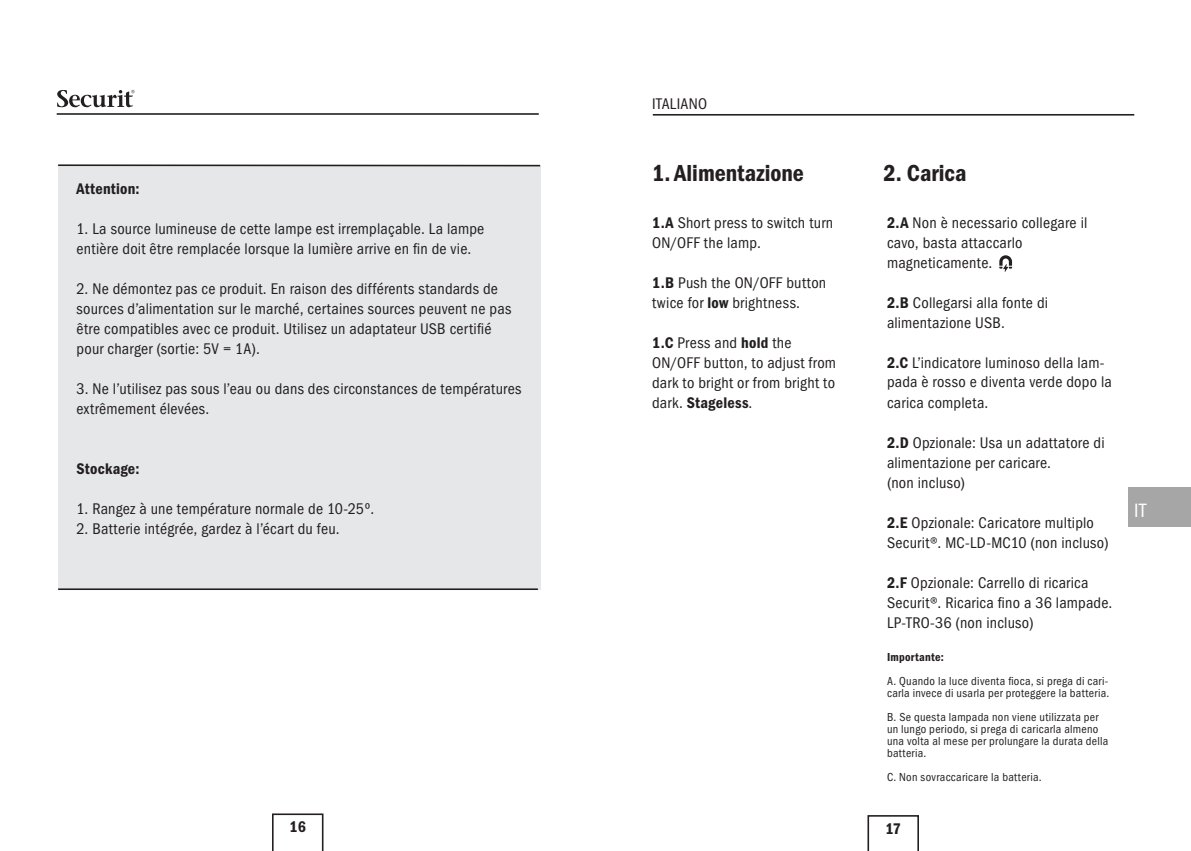
<style>
.page{position:relative;width:1191px;height:851px;background:#fff}
.page>*{position:absolute;margin:0;border:0;box-sizing:border-box;transform-origin:0 0}
.t1{font:24px "ITC Franklin Gothic Std Dm Cd";color:#231f20}
.t2{font:condensed 20px "ITC Franklin Gothic Std";color:#fff}
.t3{font:condensed 16px/20px "ITC Franklin Gothic Std";letter-spacing:.015em;color:#231f20}
.t4{font:16px "ITC Franklin Gothic Std Dm Cd";letter-spacing:.015em;color:#231f20}
.t5{font:condensed 12px/12px "ITC Franklin Gothic Std";letter-spacing:.025em;color:#231f20}
.t6{font:12px "ITC Franklin Gothic Std Dm Cd";letter-spacing:.025em;color:#231f20}
.s1{font-family:"ITC Franklin Gothic Std Dm Cd";font-stretch:normal}
.s2{font-family:"ITC Franklin Gothic Std";font-stretch:condensed}
</style>
<div class="page">
<div style="left:58px;top:166px;width:482px;height:424px;background:#e6e7e9"></div>
<hr style="left:653px;top:114px;width:481px;height:2px;background:#231f20">
<svg style="left:867px;top:815px;width:52px;height:35px"></svg>
<hr style="left:57px;top:113px;width:482px;height:2px;background:#231f20">
<svg style="left:57px;top:90px;width:78px;height:17px"></svg>
<svg style="left:272px;top:813px;width:51px;height:37px"></svg>
<hr style="left:58px;top:588px;width:480px;height:2px;background:#231f20">
<hr style="left:58px;top:164px;width:482px;height:2px;background:#231f20">
<div style="left:1128px;top:487px;width:63px;height:40px;background:#a7a6a6"></div>
<svg style="left:999px;top:255px;width:13px;height:17px"></svg>
<p class="t3" style="left:652px;top:94px;width:56px">ITALIANO</p>
<p class="t4" style="left:77px;top:180px;width:65px">Attention:</p>
<p class="t3" style="left:77px;top:219px;width:409px">1. La source lumineuse de cette lampe est irremplaçable. La lampe entière doit être remplacée lorsque la lumière arrive en fin de vie.</p>
<p class="t3" style="left:77px;top:279px;width:436px">2. Ne démontez pas ce produit. En raison des différents standards de sources d’alimentation sur le marché, certaines sources peuvent ne pas être compatibles avec ce produit. Utilisez un adaptateur USB certifié pour charger (sortie: 5V = 1A).</p>
<p class="t3" style="left:77px;top:379px;width:446px">3. Ne l’utilisez pas sous l’eau ou dans des circonstances de températures extrêmement élevées.</p>
<p class="t4" style="left:77px;top:460px;width:64px">Stockage:</p>
<p class="t3" style="left:77px;top:499px;width:299px">1. Rangez à une température normale de 10-25º.</p>
<p class="t3" style="left:77px;top:519px;width:264px">2. Batterie intégrée, gardez à l’écart du feu.</p>
<h1 class="t1" style="left:652px;top:159px;width:153px">1. Alimentazione</h1>
<h1 class="t1" style="left:883px;top:159px;width:84px">2. Carica</h1>
<p class="t3" style="left:652px;top:212px;width:183px"><span class="s1">1.A</span> Short press to switch turn<br>ON/OFF the lamp.</p>
<p class="t3" style="left:652px;top:272px;width:175px"><span class="s1">1.B</span> Push the ON/OFF button twice for <span class="s1">low</span> brightness.</p>
<p class="t3" style="left:652px;top:332px;width:185px"><span class="s1">1.C</span> Press and <span class="s1">hold</span> the<br>ON/OFF button, to adjust from dark to bright or from bright to</p>
<p class="t4" style="left:652px;top:393px;width:102px"><span class="s2">dark.</span> Stageless<span class="s2">.</span></p>
<p class="t3" style="left:887px;top:213px;width:202px"><span class="s1">2.A</span> Non è necessario collegare il cavo, basta attaccarlo magneticamente.</p>
<p class="t3" style="left:887px;top:293px;width:163px"><span class="s1">2.B</span> Collegarsi alla fonte di alimentazione USB.</p>
<p class="t3" style="left:887px;top:353px;width:226px"><span class="s1">2.C</span> L’indicatore luminoso della lam&shy;pada è rosso e diventa verde dopo la carica completa.</p>
<p class="t3" style="left:887px;top:432px;width:219px"><span class="s1">2.D</span> Opzionale: Usa un adattatore di alimentazione per caricare.<br>(non incluso)</p>
<p class="t3" style="left:887px;top:512px;width:223px"><span class="s1">2.E</span> Opzionale: Caricatore multiplo<br>Securit®. MC-LD-MC10 (non incluso)</p>
<p class="t3" style="left:887px;top:572px;width:227px"><span class="s1">2.F</span> Opzionale: Carrello di ricarica<br>Securit®. Ricarica fino a 36 lampade.<br>LP-TRO-36 (non incluso)</p>
<p class="t6" style="left:887px;top:650px;width:58px">Importante:</p>
<p class="t5" style="left:887px;top:675px;width:224px">A. Quando la luce diventa fioca, si prega di cari&shy;carla invece di usarla per proteggere la batteria.</p>
<p class="t5" style="left:887px;top:711px;width:223px">B. Se questa lampada non viene utilizzata per un lungo periodo, si prega di caricarla almeno una volta al mese per prolungare la durata della batteria.</p>
<p class="t5" style="left:887px;top:771px;width:156px">C. Non sovraccaricare la batteria.</p>
<p class="t4" style="left:290px;top:817px;width:18px">16</p>
<p class="t4" style="left:885px;top:819px;width:17px">17</p>
<p class="t2" style="left:1134px;top:499px;width:14px">IT</p>
</div>
